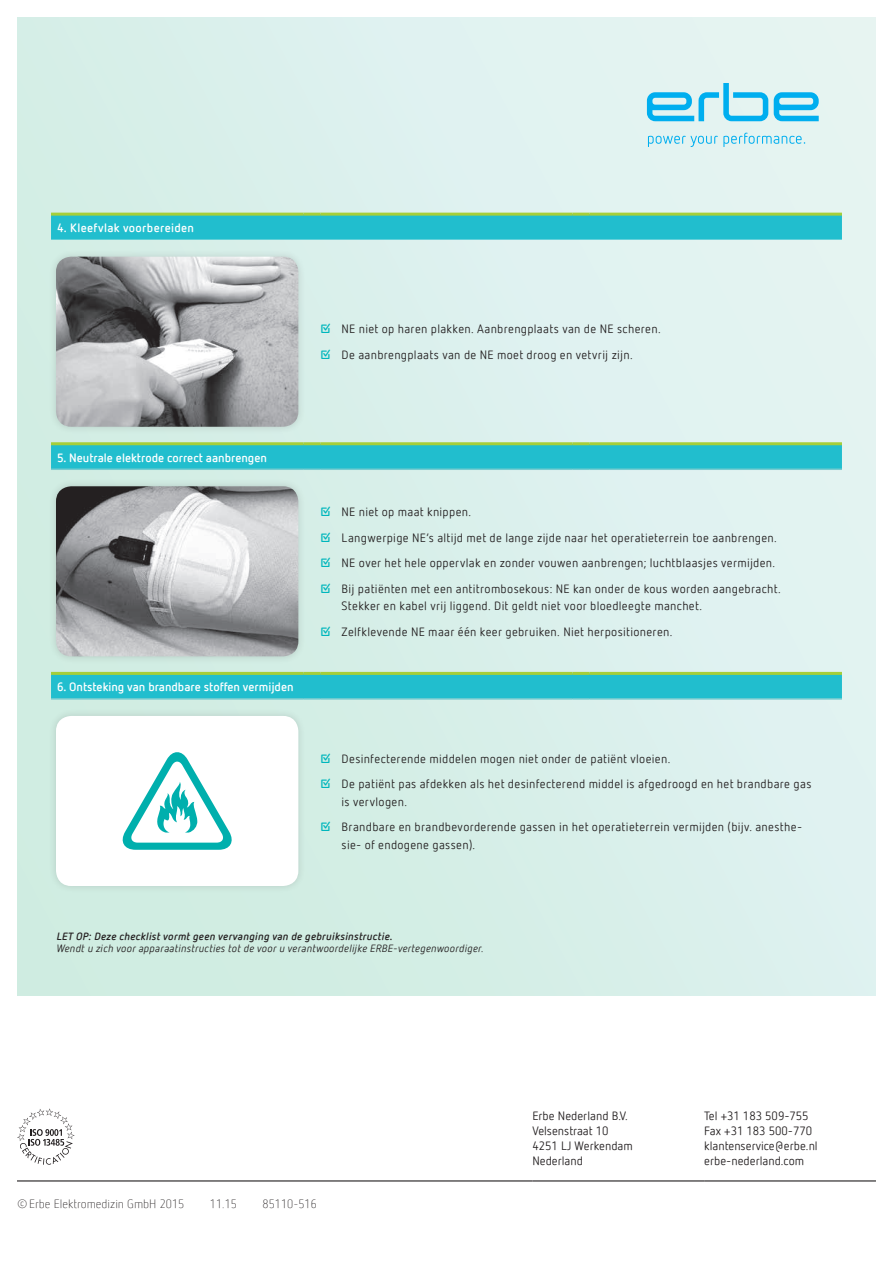
<style>
.page{position:relative;width:893px;height:1263px;background:#fff}
.page>*{position:absolute;margin:0;border:0;box-sizing:border-box;transform-origin:0 0}
.t1{font:12px/17.2px "Netto Offc Pro";letter-spacing:.025em;color:#231f20}
.t2{font:12px/15px "Netto Offc Pro";color:#231f20}
.t3{font:700 12px "Netto Offc Pro";color:#fff}
.t4{font:300 12px "Netto Offc Pro";color:#231f20}
.t5{font:700 12px "Netto Offc Pro";letter-spacing:.025em;color:#fff}
.t6{font:italic 10.5px "Netto Offc Pro";letter-spacing:.02em;color:#231f20}
.t7{font:italic 700 10.5px "Netto Offc Pro";letter-spacing:.02em;color:#231f20}
.s1{font-weight:700;color:#00b6bc}
</style>
<div class="page">
<div style="left:17px;top:17px;width:859px;height:978px;background:#daf0eb"></div>
<svg style="left:647px;top:83px;width:121px;height:38px"></svg>
<svg style="left:774px;top:92px;width:45px;height:29px"></svg>
<svg style="left:648px;top:133px;width:157px;height:13px"></svg>
<hr style="left:17px;top:1180px;width:515px;height:1px;background:#231f20">
<hr style="left:532px;top:1180px;width:172px;height:1px;background:#231f20">
<hr style="left:704px;top:1180px;width:172px;height:1px;background:#231f20">
<svg style="left:17px;top:1108px;width:58px;height:57px"></svg>
<svg style="left:51px;top:216px;width:791px;height:482px"></svg>
<hr style="left:51px;top:468px;width:252px;height:2px;background:#77ccd0">
<svg style="left:303px;top:468px;width:17px;height:2px"></svg>
<hr style="left:51px;top:698px;width:252px;height:2px;background:#77ccd0">
<svg style="left:303px;top:698px;width:17px;height:2px"></svg>
<hr style="left:51px;top:442px;width:252px;height:3px;background:#a6ce39">
<hr style="left:303px;top:442px;width:17px;height:3px;background:#a6ce39">
<hr style="left:51px;top:672px;width:252px;height:3px;background:#a6ce39">
<hr style="left:303px;top:672px;width:17px;height:3px;background:#a6ce39">
<hr style="left:320px;top:442px;width:253px;height:3px;background:#a6ce39">
<hr style="left:573px;top:442px;width:17px;height:3px;background:#a6ce39">
<hr style="left:590px;top:442px;width:252px;height:3px;background:#a6ce39">
<hr style="left:320px;top:672px;width:253px;height:3px;background:#a6ce39">
<hr style="left:573px;top:672px;width:17px;height:3px;background:#a6ce39">
<hr style="left:590px;top:672px;width:252px;height:3px;background:#a6ce39">
<hr style="left:320px;top:468px;width:253px;height:2px;background:#77ccd0">
<svg style="left:573px;top:468px;width:17px;height:2px"></svg>
<hr style="left:590px;top:468px;width:252px;height:2px;background:#77ccd0">
<hr style="left:320px;top:698px;width:253px;height:2px;background:#77ccd0">
<svg style="left:573px;top:698px;width:17px;height:2px"></svg>
<hr style="left:590px;top:698px;width:252px;height:2px;background:#77ccd0">
<hr style="left:51px;top:213px;width:252px;height:3px;background:#a6ce39">
<hr style="left:303px;top:213px;width:17px;height:3px;background:#a6ce39">
<hr style="left:320px;top:213px;width:253px;height:3px;background:#a6ce39">
<hr style="left:573px;top:213px;width:17px;height:3px;background:#a6ce39">
<hr style="left:590px;top:213px;width:252px;height:3px;background:#a6ce39">
<div style="left:48px;top:249px;width:258px;height:186px;background:#d1e9e1"></div>
<img style="left:56px;top:257px;width:242px;height:170px">
<div style="left:48px;top:478px;width:258px;height:186px;background:#231f20;opacity:.15"></div>
<img style="left:56px;top:486px;width:242px;height:170px">
<div style="left:48px;top:708px;width:258px;height:186px;background:#cde8de"></div>
<div style="left:56px;top:716px;width:242px;height:170px;background:#fff;border-radius:15px"></div>
<svg style="left:123px;top:752px;width:109px;height:98px"></svg>
<p class="t5" style="left:57px;top:220px;width:138px">4. Kleefvlak voorbereiden</p>
<p class="t1" style="left:320px;top:320px;width:342px"><span class="s1">☑</span> NE niet op haren plakken. Aanbrengplaats van de NE scheren.</p>
<p class="t1" style="left:320px;top:346px;width:314px"><span class="s1">☑</span> De aanbrengplaats van de NE moet droog en vetvrij zijn.</p>
<p class="t3" style="left:57px;top:449px;width:211px">5. Neutrale elektrode correct aanbrengen</p>
<p class="t3" style="left:57px;top:679px;width:238px">6. Ontsteking van brandbare stoffen vermijden</p>
<p class="t1" style="left:320px;top:503px;width:152px"><span class="s1">☑</span> NE niet op maat knippen.</p>
<p class="t1" style="left:320px;top:528px;width:458px"><span class="s1">☑</span> Langwerpige NE‘s altijd met de lange zijde naar het operatieterrein toe aanbrengen.</p>
<p class="t1" style="left:320px;top:554px;width:456px"><span class="s1">☑</span> NE over het hele oppervlak en zonder vouwen aanbrengen; luchtblaasjes vermijden.</p>
<p class="t1" style="left:342px;top:580px;width:441px;text-indent:-21px"><span class="s1">☑</span> Bij patiënten met een antitrombosekous: NE kan onder de kous worden aangebracht.<br>Stekker en kabel vrij liggend. Dit geldt niet voor bloedleegte manchet.</p>
<p class="t1" style="left:320px;top:623px;width:354px"><span class="s1">☑</span> Zelfklevende NE maar één keer gebruiken. Niet herpositioneren.</p>
<p class="t1" style="left:320px;top:749px;width:352px"><span class="s1">☑</span> Desinfecterende middelen mogen niet onder de patiënt vloeien.</p>
<p class="t1" style="left:342px;top:775px;width:471px;text-indent:-21px"><span class="s1">☑</span> De patiënt pas afdekken als het desinfecterend middel is afgedroogd en het brandbare gas is vervlogen.</p>
<p class="t1" style="left:342px;top:818px;width:462px;text-indent:-21px"><span class="s1">☑</span> Brandbare en brandbevorderende gassen in het operatieterrein vermijden (bijv. anesthe&shy;sie- of endogene gassen).</p>
<p class="t7" style="left:57px;top:929px;width:338px">LET OP: Deze checklist vormt geen vervanging van de gebruiksinstructie.</p>
<p class="t6" style="left:57px;top:942px;width:429px">Wendt u zich voor apparaatinstructies tot de voor u verantwoordelijke ERBE-vertegenwoordiger.</p>
<p class="t4" style="left:17px;top:1196px;width:169px">©Erbe Elektromedizin GmbH 2015</p>
<p class="t4" style="left:210px;top:1196px;width:29px">11.15</p>
<p class="t4" style="left:263px;top:1196px;width:56px">85110-516</p>
<p class="t2" style="left:532px;top:1108px;width:102px">Erbe Nederland B.V.<br>Velsenstraat 10<br>4251 LJ Werkendam<br>Nederland</p>
<p class="t2" style="left:704px;top:1108px;width:115px">Tel +31 183 509-755<br>Fax +31 183 500-770 klantenservice@erbe.nl erbe-nederland.com</p>
</div>
